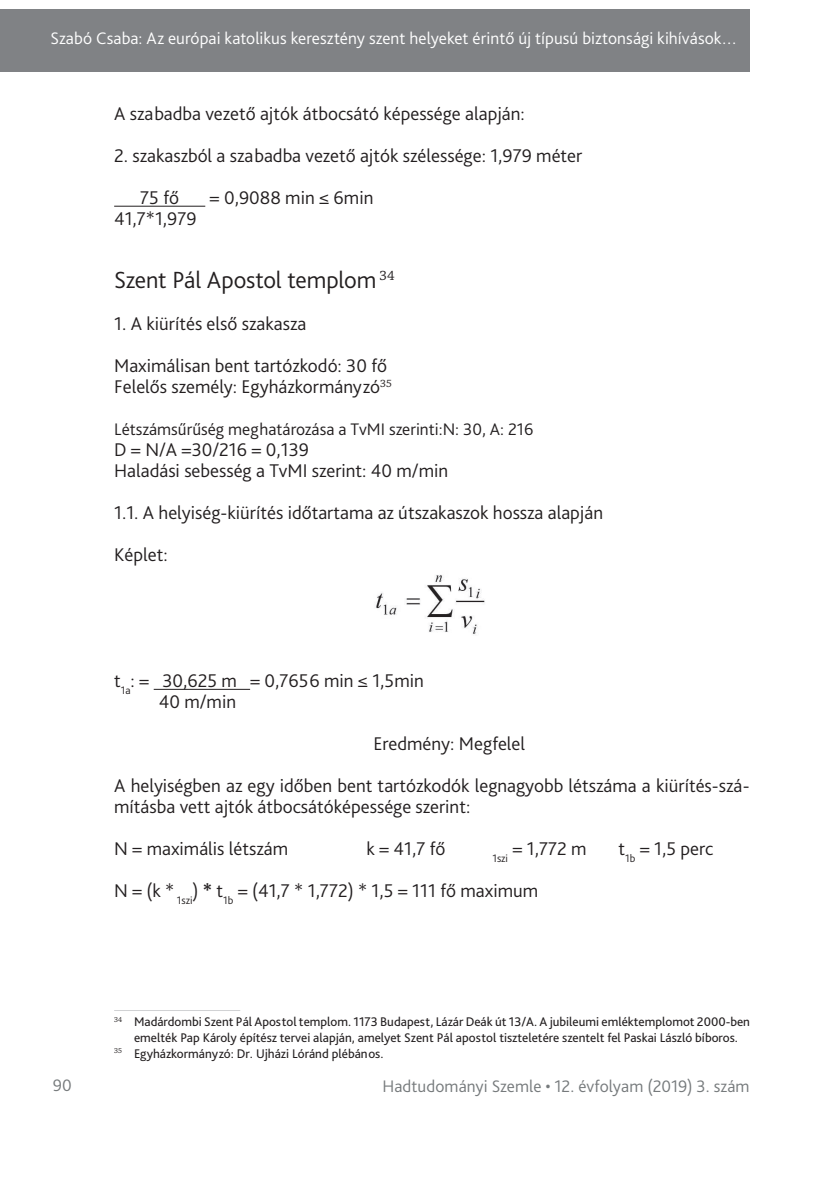
<style>
.page{position:relative;width:834px;height:1181px;background:#fff}
.page>*{position:absolute;margin:0;border:0;box-sizing:border-box;transform-origin:0 0}
._1_1_1__Head{font:300 24.5px "Bliss Pro";color:#231f20}
._2__Body_copy_1st_pa{font:300 19.25px/21px "Bliss Pro";color:#231f20}
._1__Body_copy{font:300 19.25px "Bliss Pro";color:#231f20}
.t1{font:300 17.5px "Bliss Pro";color:#fff}
.Szöveg_1st___3_mm{font:300 17.5px "Bliss Pro";color:#231f20}
.t2{font:300 17.5px "Bliss Pro";letter-spacing:.005em;color:#767a7c}
.Lábjegyzet{font:13.12px/15.8px "Bliss Pro";color:#231f20;text-align:center}
.s1{font-weight:700}
</style>
<div class="page">
<div style="left:0;top:9px;width:749px;height:63px;background:#808285"></div>
<hr style="left:114px;top:206px;width:91px;height:1px;background:#231f20">
<hr style="left:154px;top:689px;width:96px;height:1px;background:#231f20">
<img style="left:375px;top:575px;width:110px;height:59px">
<hr style="left:114px;top:1010px;width:126px;height:1px;background:#d1d2d4">
<p class="t1" style="left:51px;top:27px;width:688px">Szabó Csaba: Az európai katolikus keresztény szent helyeket érintő új típusú biztonsági kihívások…</p>
<p class="_2__Body_copy_1st_pa" style="left:114px;top:103px;width:412px">A szabadba vezető ajtók átbocsátó képessége alapján:</p>
<p class="_2__Body_copy_1st_pa" style="left:114px;top:145px;width:469px">2. szakaszból a szabadba vezető ajtók szélessége: 1,979 méter</p>
<p class="_2__Body_copy_1st_pa" style="left:140px;top:187px;width:40px">75 fő</p>
<p class="_2__Body_copy_1st_pa" style="left:209px;top:187px;width:165px">= 0,9088 min ≤ 6min</p>
<p class="_2__Body_copy_1st_pa" style="left:114px;top:208px;width:84px">41,7*1,979</p>
<p class="_1_1_1__Head" style="left:114px;top:265px;width:282px">Szent Pál Apostol templom <sup>34</sup></p>
<p class="_2__Body_copy_1st_pa" style="left:114px;top:313px;width:193px">1. A kiürítés első szakasza</p>
<p class="_2__Body_copy_1st_pa" style="left:114px;top:355px;width:274px">Maximálisan bent tartózkodó: 30 fő</p>
<p class="_2__Body_copy_1st_pa" style="left:114px;top:376px;width:279px">Felelős személy: Egyházkormányzó<sup>35</sup></p>
<p class="Szöveg_1st___3_mm" style="left:114px;top:419px;width:420px">Létszámsűrűség meghatározása a TvMI szerinti:N: 30, A: 216</p>
<p class="_2__Body_copy_1st_pa" style="left:114px;top:439px;width:196px">D = N/A =30/216 = 0,139</p>
<p class="_2__Body_copy_1st_pa" style="left:114px;top:460px;width:335px">Haladási sebesség a TvMI szerint: 40 m/min</p>
<p class="_2__Body_copy_1st_pa" style="left:114px;top:502px;width:490px">1.1. A helyiség-kiürítés időtartama az útszakaszok hossza alapján</p>
<p class="_2__Body_copy_1st_pa" style="left:114px;top:544px;width:55px">Képlet:</p>
<p class="_2__Body_copy_1st_pa" style="left:114px;top:670px;width:311px">t<sub>1a</sub>: = 30,625 m = 0,7656 min ≤ 1,5min</p>
<p class="_2__Body_copy_1st_pa" style="left:159px;top:691px;width:79px">40 m/min</p>
<p class="_1__Body_copy" style="left:373px;top:732px;width:153px">Eredmény: Megfelel</p>
<p class="_2__Body_copy_1st_pa" style="left:114px;top:775px;width:636px">A helyiségben az egy időben bent tartózkodók legnagyobb létszáma a kiürítés-szá&shy;mításba vett ajtók átbocsátóképessége szerint:</p>
<p class="_2__Body_copy_1st_pa" style="left:114px;top:838px;width:175px">N = maximális létszám</p>
<p class="_2__Body_copy_1st_pa" style="left:366px;top:838px;width:81px">k = 41,7 fő</p>
<p class="_2__Body_copy_1st_pa" style="left:492px;top:838px;width:96px"><sub>1szi</sub> = 1,772 m</p>
<p class="_2__Body_copy_1st_pa" style="left:618px;top:838px;width:96px">t<sub>1b</sub> = 1,5 perc</p>
<p class="_2__Body_copy_1st_pa" style="left:114px;top:880px;width:425px">N = (k * <sub>1szi</sub>) <span class="s1">*</span> t<sub>1b</sub> = (41,7 * 1,772) * 1,5 = 111 fő maximum</p>
<p class="Lábjegyzet" style="left:114px;top:1013px;width:637px"><sup>34</sup> Madárdombi Szent Pál Apostol templom. 1173 Budapest, Lázár Deák út 13/A. A jubileumi emléktemplomot 2000-ben emelték Pap Károly építész tervei alapján, amelyet Szent Pál apostol tiszteletére szentelt fel Paskai László bíboros.</p>
<p class="Lábjegyzet" style="left:114px;top:1045px;width:271px"><sup>35</sup> Egyházkormányzó: Dr. Ujházi Lóránd plébános.</p>
<p class="t2" style="left:53px;top:1074px;width:21px">90</p>
<p class="t2" style="left:382px;top:1075px;width:368px">Hadtudományi Szemle • 12. évfolyam (2019) 3. szám</p>
</div>
